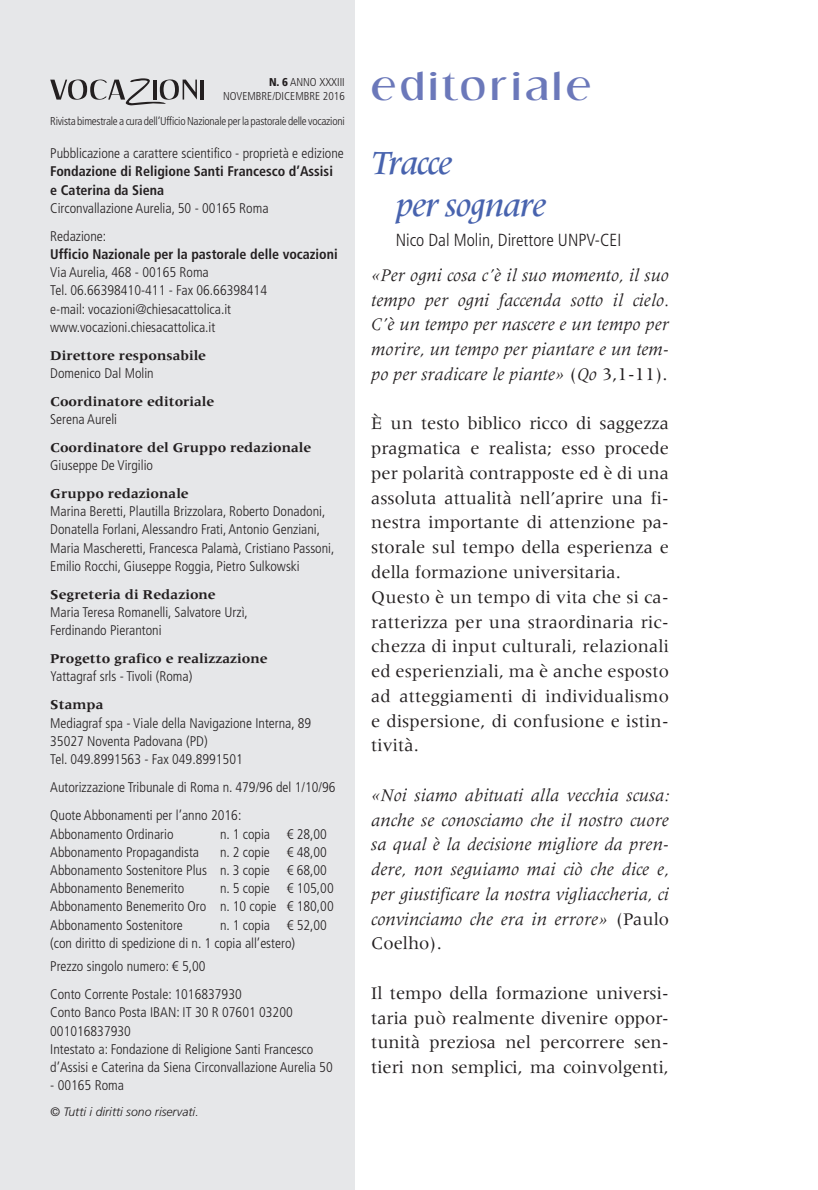
<style>
.page{position:relative;width:818px;height:1190px;background:#fff}
.page>*{position:absolute;margin:0;border:0;box-sizing:border-box;transform-origin:0 0}
.Titolo{font:italic 500 35px "Meridien LT Std";letter-spacing:-.03em;color:#4863ae}
.t1{font:33.25px "Dream Orphans";letter-spacing:.1em;color:#6b78ba;scale:1.42 1}
.editoriale{font:18.38px/24.8px "Meridien LT Std";color:#231f20;text-align:justify}
.editoriale-2{font:italic 18.38px/24.8px "Meridien LT Std";color:#231f20;text-align:justify}
.Titolo-2{font:300 condensed 17.5px "Frutiger LT Std";color:#231f20}
.Sommario{font:300 condensed 14px/18.2px "Frutiger LT Std";color:#231f20}
.Sommario-2{font:700 14px "Meridien LT Std";color:#231f20}
.Sommario-3{font:700 condensed 14px "Frutiger LT Std";color:#231f20}
.Sommario-4{font:italic 300 12.25px "Frutiger LT Std";color:#231f20}
.t2{font:300 condensed 11.38px "Frutiger LT Std";letter-spacing:-.02em;color:#231f20}
.t3{font:300 condensed 11.38px "Frutiger LT Std";color:#231f20}
.s1{font-weight:900}
.s2{font-style:normal}
</style>
<div class="page">
<div style="left:0;top:0;width:354px;height:1190px;background:#e6e7e9"></div>
<hr style="left:200px;top:80px;width:4px;height:20px;background:#231f20">
<svg style="left:50px;top:78px;width:147px;height:27px"></svg>
<p class="t3" style="left:269px;top:76px;width:77px"><span class="s1">N. 6</span> ANNO XXXIII</p>
<p class="t3" style="left:223px;top:89px;width:123px">NOVEMBRE/DICEMBRE 2016</p>
<p class="t2" style="left:50px;top:115px;width:296px">Rivista bimestrale a cura dell’Ufficio Nazionale per la pastorale delle vocazioni</p>
<p class="Sommario" style="left:50px;top:144px;width:295px">Pubblicazione a carattere scientifico - proprietà e edizione</p>
<p class="Sommario-3" style="left:50px;top:163px;width:284px">Fondazione di Religione Santi Francesco d’Assisi</p>
<p class="Sommario-3" style="left:50px;top:181px;width:115px">e Caterina da Siena</p>
<p class="Sommario" style="left:50px;top:199px;width:220px">Circonvallazione Aurelia, 50 - 00165 Roma</p>
<p class="Sommario" style="left:50px;top:227px;width:57px">Redazione:</p>
<p class="Sommario-3" style="left:50px;top:246px;width:289px">Ufficio Nazionale per la pastorale delle vocazioni</p>
<p class="Sommario" style="left:50px;top:263px;width:160px">Via Aurelia, 468 - 00165 Roma</p>
<p class="Sommario" style="left:50px;top:282px;width:218px">Tel. 06.66398410-411 - Fax 06.66398414</p>
<p class="Sommario" style="left:50px;top:300px;width:182px">e-mail: vocazioni@chiesacattolica.it</p>
<p class="Sommario" style="left:50px;top:318px;width:167px">www.vocazioni.chiesacattolica.it</p>
<p class="Sommario-2" style="left:50px;top:347px;width:157px">Direttore responsabile</p>
<p class="Sommario" style="left:50px;top:364px;width:105px">Domenico Dal Molin</p>
<p class="Sommario-2" style="left:50px;top:393px;width:166px">Coordinatore editoriale</p>
<p class="Sommario" style="left:50px;top:410px;width:68px">Serena Aureli</p>
<p class="Sommario-2" style="left:50px;top:439px;width:262px">Coordinatore del Gruppo redazionale</p>
<p class="Sommario" style="left:50px;top:456px;width:104px">Giuseppe De Virgilio</p>
<p class="Sommario-2" style="left:50px;top:485px;width:140px">Gruppo redazionale</p>
<p class="Sommario" style="left:50px;top:502px;width:277px">Marina Beretti, Plautilla Brizzolara, Roberto Donadoni,<br>Donatella Forlani, Alessandro Frati, Antonio Genziani,</p>
<p class="Sommario" style="left:50px;top:539px;width:286px">Maria Mascheretti, Francesca Palamà, Cristiano Passoni,<br>Emilio Rocchi, Giuseppe Roggia, Pietro Sulkowski</p>
<p class="Sommario-2" style="left:50px;top:586px;width:167px">Segreteria di Redazione</p>
<p class="Sommario" style="left:50px;top:603px;width:199px">Maria Teresa Romanelli, Salvatore Urzì,</p>
<p class="Sommario" style="left:50px;top:622px;width:113px">Ferdinando Pierantoni</p>
<p class="Sommario-2" style="left:50px;top:651px;width:219px">Progetto grafico e realizzazione</p>
<p class="Sommario" style="left:50px;top:668px;width:144px">Yattagraf srls - Tivoli (Roma)</p>
<p class="Sommario-2" style="left:50px;top:697px;width:55px">Stampa</p>
<p class="Sommario" style="left:50px;top:714px;width:262px">Mediagraf spa - Viale della Navigazione Interna, 89</p>
<p class="Sommario" style="left:50px;top:732px;width:159px">35027 Noventa Padovana (PD)</p>
<p class="Sommario" style="left:50px;top:750px;width:194px">Tel. 049.8991563 - Fax 049.8991501</p>
<p class="Sommario" style="left:50px;top:778px;width:287px">Autorizzazione Tribunale di Roma n. 479/96 del 1/10/96</p>
<p class="Sommario" style="left:50px;top:807px;width:193px">Quote Abbonamenti per l’anno 2016:</p>
<p class="Sommario" style="left:50px;top:825px;width:125px">Abbonamento Ordinario</p>
<p class="Sommario" style="left:220px;top:825px;width:108px">n. 1 copia € 28,00</p>
<p class="Sommario" style="left:50px;top:843px;width:150px">Abbonamento Propagandista</p>
<p class="Sommario" style="left:220px;top:843px;width:108px">n. 2 copie € 48,00</p>
<p class="Sommario" style="left:50px;top:861px;width:278px">Abbonamento Sostenitore Plus n. 3 copie € 68,00</p>
<p class="Sommario" style="left:50px;top:879px;width:135px">Abbonamento Benemerito</p>
<p class="Sommario" style="left:220px;top:879px;width:115px">n. 5 copie € 105,00</p>
<p class="Sommario" style="left:50px;top:898px;width:285px">Abbonamento Benemerito Oro n. 10 copie € 180,00</p>
<p class="Sommario" style="left:50px;top:916px;width:134px">Abbonamento Sostenitore</p>
<p class="Sommario" style="left:220px;top:916px;width:108px">n. 1 copia € 52,00</p>
<p class="Sommario" style="left:50px;top:934px;width:246px">(con diritto di spedizione di n. 1 copia all’estero)</p>
<p class="Sommario" style="left:50px;top:957px;width:157px">Prezzo singolo numero: € 5,00</p>
<p class="Sommario" style="left:50px;top:985px;width:193px">Conto Corrente Postale: 1016837930</p>
<p class="Sommario" style="left:50px;top:1004px;width:244px">Conto Banco Posta IBAN: IT 30 R 07601 03200<br>001016837930</p>
<p class="Sommario" style="left:50px;top:1040px;width:284px">Intestato a: Fondazione di Religione Santi Francesco d’Assisi e Caterina da Siena Circonvallazione Aurelia 50</p>
<p class="Sommario" style="left:50px;top:1077px;width:75px">- 00165 Roma</p>
<p class="Sommario-4" style="left:50px;top:1105px;width:150px">© Tutti i diritti sono riservati.</p>
<h2 class="t1" style="left:371px;top:66px;width:156px">editoriale</h2>
<p class="Titolo" style="left:371px;top:145px;width:82px">Tracce</p>
<p class="Titolo" style="left:395px;top:187px;width:151px">per sognare</p>
<p class="Titolo-2" style="left:395px;top:230px;width:227px">Nico Dal Molin, Direttore UNPV-CEI</p>
<p class="editoriale-2" style="left:371px;top:263px;width:299px">«Per ogni cosa c’è il suo momento, il suo tempo per ogni faccenda sotto il cielo.<br>C’è un tempo per nascere e un tempo per morire, un tempo per piantare e un tem&shy;po per sradicare le piante» <span class="s2">(</span>Qo <span class="s2">3,1-11).</span></p>
<p class="editoriale" style="left:371px;top:411px;width:299px">È un testo biblico ricco di saggezza pragmatica e realista; esso procede per polarità contrapposte ed è di una assoluta attualità nell’aprire una fi&shy;nestra importante di attenzione pa&shy;storale sul tempo della esperienza e della formazione universitaria.</p>
<p class="editoriale" style="left:371px;top:584px;width:299px">Questo è un tempo di vita che si ca&shy;ratterizza per una straordinaria ric&shy;chezza di input culturali, relazionali ed esperienziali, ma è anche esposto ad atteggiamenti di individualismo e dispersione, di confusione e istin&shy;tività.</p>
<p class="editoriale-2" style="left:371px;top:783px;width:299px">«Noi siamo abituati alla vecchia scusa: anche se conosciamo che il nostro cuore sa qual è la decisione migliore da pren&shy;dere, non seguiamo mai ciò che dice e, per giustificare la nostra vigliaccheria, ci convinciamo che era in errore» <span class="s2">(Paulo Coelho).</span></p>
<p class="editoriale" style="left:371px;top:981px;width:299px">Il tempo della formazione universi&shy;taria può realmente divenire oppor&shy;tunità preziosa nel percorrere sen&shy;tieri non semplici, ma coinvolgenti,</p>
</div>
